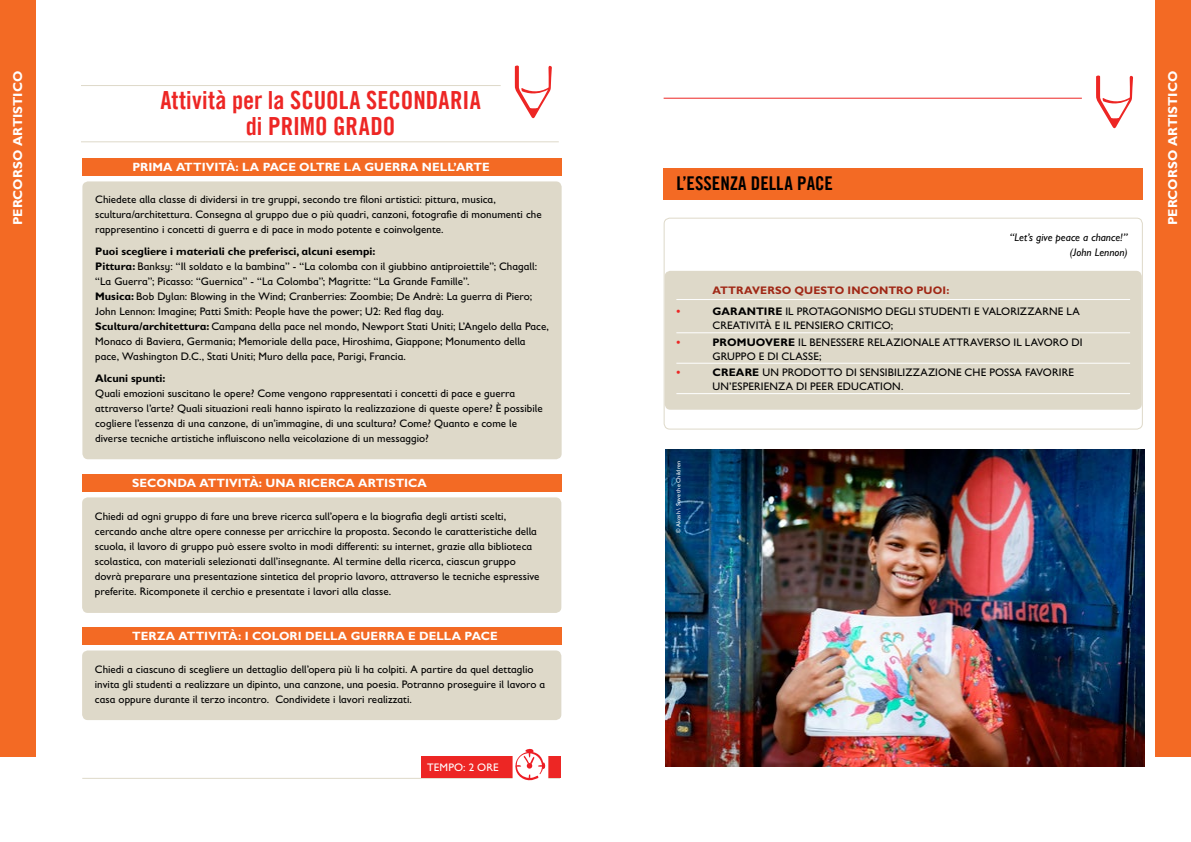
<style>
.page{position:relative;width:1191px;height:842px;background:#fff}
.page>*{position:absolute;margin:0;border:0;box-sizing:border-box;transform-origin:0 0}
.t1{font:25px "Trade Gothic LT Com Bd Cn 20";color:#ed2624}
.t2{font:19px "Trade Gothic LT Com Bd Cn 20";color:#000}
.t3{font:700 13px "Gill Sans Infant Std";letter-spacing:-.005em;color:#fff}
.t4{font:700 12px "Gill Sans Infant Std";letter-spacing:.01em;color:#fff}
.t5{font:11px/15px "Gill Sans Infant Std";letter-spacing:.005em;color:#000}
.t6{font:700 11px "Gill Sans Infant Std";color:#000}
.t7{font:italic 11px/15px "Gill Sans Infant Std";letter-spacing:.005em;color:#000;text-align:right}
.t8{font:700 11px "Gill Sans Infant Std";letter-spacing:.01em;color:#a02816}
.t9{font:11px "Gill Sans Infant Std";letter-spacing:.01em;color:#fff}
.t10{font:700 11px "Gill Sans Infant Std";color:#ed2624}
.t11{font:6px "Gill Sans Infant Std";letter-spacing:.025em;color:#fff}
.s1{font-weight:700}
</style>
<div class="page">
<div style="left:1155px;top:0;width:36px;height:757px;background:#f36a24"></div>
<div style="left:0;top:0;width:35px;height:757px;background:#f36a24"></div>
<div style="left:82px;top:475px;width:479px;height:17px;background:#f36a24"></div>
<div style="left:82px;top:628px;width:479px;height:17px;background:#f36a24"></div>
<div style="left:82px;top:497px;width:479px;height:116px;background:#ded9c9;border-radius:6px"></div>
<div style="left:82px;top:650px;width:479px;height:70px;background:#ded9c9;border-radius:6px"></div>
<hr style="left:82px;top:778px;width:478px;height:1px;background:#ded9c9">
<div style="left:421px;top:756px;width:140px;height:22px;background:#ed2624"></div>
<div style="left:512px;top:745px;width:36px;height:40px;background:#fff;border-radius:4px"></div>
<svg style="left:515px;top:748px;width:31px;height:33px"></svg>
<hr style="left:81px;top:85px;width:419px;height:1px;background:#ded9c9">
<hr style="left:81px;top:141px;width:478px;height:1px;background:#ded9c9">
<div style="left:82px;top:159px;width:479px;height:17px;background:#f36a24"></div>
<div style="left:82px;top:181px;width:479px;height:278px;background:#ded9c9;border-radius:6px"></div>
<svg style="left:515px;top:65px;width:37px;height:54px"></svg>
<div style="left:663px;top:168px;width:479px;height:31px;background:#f36a24"></div>
<img style="left:665px;top:449px;width:479px;height:318px">
<div style="left:664px;top:271px;width:477px;height:139px;background:#ded9c9;border-radius:6px"></div>
<div style="left:663px;top:218px;width:479px;height:212px;border:1px solid #ded9c9;border-radius:6px"></div>
<hr style="left:676px;top:299px;width:454px;height:1px;background:#fff">
<hr style="left:676px;top:332px;width:454px;height:1px;background:#fff">
<hr style="left:676px;top:363px;width:454px;height:1px;background:#fff">
<hr style="left:676px;top:393px;width:454px;height:1px;background:#fff">
<svg style="left:1096px;top:75px;width:37px;height:54px"></svg>
<hr style="left:663px;top:98px;width:418px;height:1px;background:#ed2624">
<p class="t3" style="left:10px;top:225px;width:156px;rotate:-90deg">PERCORSO ARTISTICO</p>
<p class="t1" style="left:160px;top:85px;width:322px">Attività per la SCUOLA SECONDARIA</p>
<p class="t1" style="left:246px;top:111px;width:151px">di PRIMO GRADO</p>
<p class="t4" style="left:132px;top:160px;width:359px">PRIMA ATTIVITÀ: LA PACE OLTRE LA GUERRA NELL’ARTE</p>
<p class="t5" style="left:95px;top:191px;width:448px">Chiedete alla classe di dividersi in tre gruppi, secondo tre filoni artistici: pittura, musica, scultura/architettura. Consegna al gruppo due o più quadri, canzoni, fotografie di monumenti che rappresentino i concetti di guerra e di pace in modo potente e coinvolgente.</p>
<p class="t6" style="left:95px;top:245px;width:282px">Puoi scegliere i materiali che preferisci, alcuni esempi:</p>
<p class="t5" style="left:95px;top:258px;width:443px"><span class="s1">Pittura:</span> Banksy: “Il soldato e la bambina” - “La colomba con il giubbino antiproiettile”; Chagall: “La Guerra”; Picasso: “Guernica” - “La Colomba”; Magritte: “La Grande Famille”.</p>
<p class="t5" style="left:95px;top:288px;width:438px"><span class="s1">Musica:</span> Bob Dylan: Blowing in the Wind; Cranberries: Zoombie; De Andrè: La guerra di Piero;<br>John Lennon: Imagine; Patti Smith: People have the power; U2: Red flag day.</p>
<p class="t5" style="left:95px;top:319px;width:455px"><span class="s1">Scultura/architettura:</span> Campana della pace nel mondo, Newport Stati Uniti; L’Angelo della Pace,<br>Monaco di Baviera, Germania; Memoriale della pace, Hiroshima, Giappone; Monumento della pace, Washington D.C., Stati Uniti; Muro della pace, Parigi, Francia.</p>
<p class="t6" style="left:95px;top:372px;width:72px">Alcuni spunti:</p>
<p class="t5" style="left:95px;top:386px;width:449px">Quali emozioni suscitano le opere? Come vengono rappresentati i concetti di pace e guerra attraverso l’arte? Quali situazioni reali hanno ispirato la realizzazione di queste opere? È possibile cogliere l’essenza di una canzone, di un’immagine, di una scultura? Come? Quanto e come le diverse tecniche artistiche influiscono nella veicolazione di un messaggio?</p>
<p class="t4" style="left:132px;top:476px;width:296px">SECONDA ATTIVITÀ: UNA RICERCA ARTISTICA</p>
<p class="t5" style="left:95px;top:509px;width:446px">Chiedi ad ogni gruppo di fare una breve ricerca sull’opera e la biografia degli artisti scelti, cercando anche altre opere connesse per arricchire la proposta. Secondo le caratteristiche della scuola, il lavoro di gruppo può essere svolto in modi differenti: su internet, grazie alla biblioteca scolastica, con materiali selezionati dall’insegnante. Al termine della ricerca, ciascun gruppo dovrà preparare una presentazione sintetica del proprio lavoro, attraverso le tecniche espressive preferite. Ricomponete il cerchio e presentate i lavori alla classe.</p>
<p class="t4" style="left:132px;top:629px;width:367px">TERZA ATTIVITÀ: I COLORI DELLA GUERRA E DELLA PACE</p>
<p class="t5" style="left:95px;top:662px;width:452px">Chiedi a ciascuno di scegliere un dettaglio dell’opera più li ha colpiti. A partire da quel dettaglio invita gli studenti a realizzare un dipinto, una canzone, una poesia. Potranno proseguire il lavoro a casa oppure durante il terzo incontro. Condividete i lavori realizzati.</p>
<p class="t9" style="left:427px;top:761px;width:73px">TEMPO: 2 ORE</p>
<h2 class="t2" style="left:676px;top:172px;width:158px">L’ESSENZA DELLA PACE</h2>
<p class="t8" style="left:712px;top:284px;width:238px">ATTRAVERSO QUESTO INCONTRO PUOI:</p>
<p class="t7" style="left:1009px;top:230px;width:119px">“Let’s give peace a chance!” (John Lennon)</p>
<p class="t10" style="left:676px;top:305px;width:5px">•</p>
<p class="t5" style="left:712px;top:305px;width:369px;line-height:14px"><span class="s1">GARANTIRE</span> IL PROTAGONISMO DEGLI STUDENTI E VALORIZZARNE LA<br>CREATIVITÀ E IL PENSIERO CRITICO;</p>
<p class="t10" style="left:676px;top:336px;width:5px">•</p>
<p class="t5" style="left:712px;top:335px;width:372px;line-height:14px"><span class="s1">PROMUOVERE</span> IL BENESSERE RELAZIONALE ATTRAVERSO IL LAVORO DI<br>GRUPPO E DI CLASSE;</p>
<p class="t10" style="left:676px;top:366px;width:5px">•</p>
<p class="t5" style="left:712px;top:365px;width:363px;line-height:14px"><span class="s1">CREARE</span> UN PRODOTTO DI SENSIBILIZZAZIONE CHE POSSA FAVORIRE<br>UN’ESPERIENZA DI PEER EDUCATION.</p>
<p class="t11" style="left:675px;top:533px;width:74px;rotate:-90deg">© Akash \ Save the Children</p>
<p class="t3" style="left:1165px;top:225px;width:156px;rotate:-90deg">PERCORSO ARTISTICO</p>
</div>
